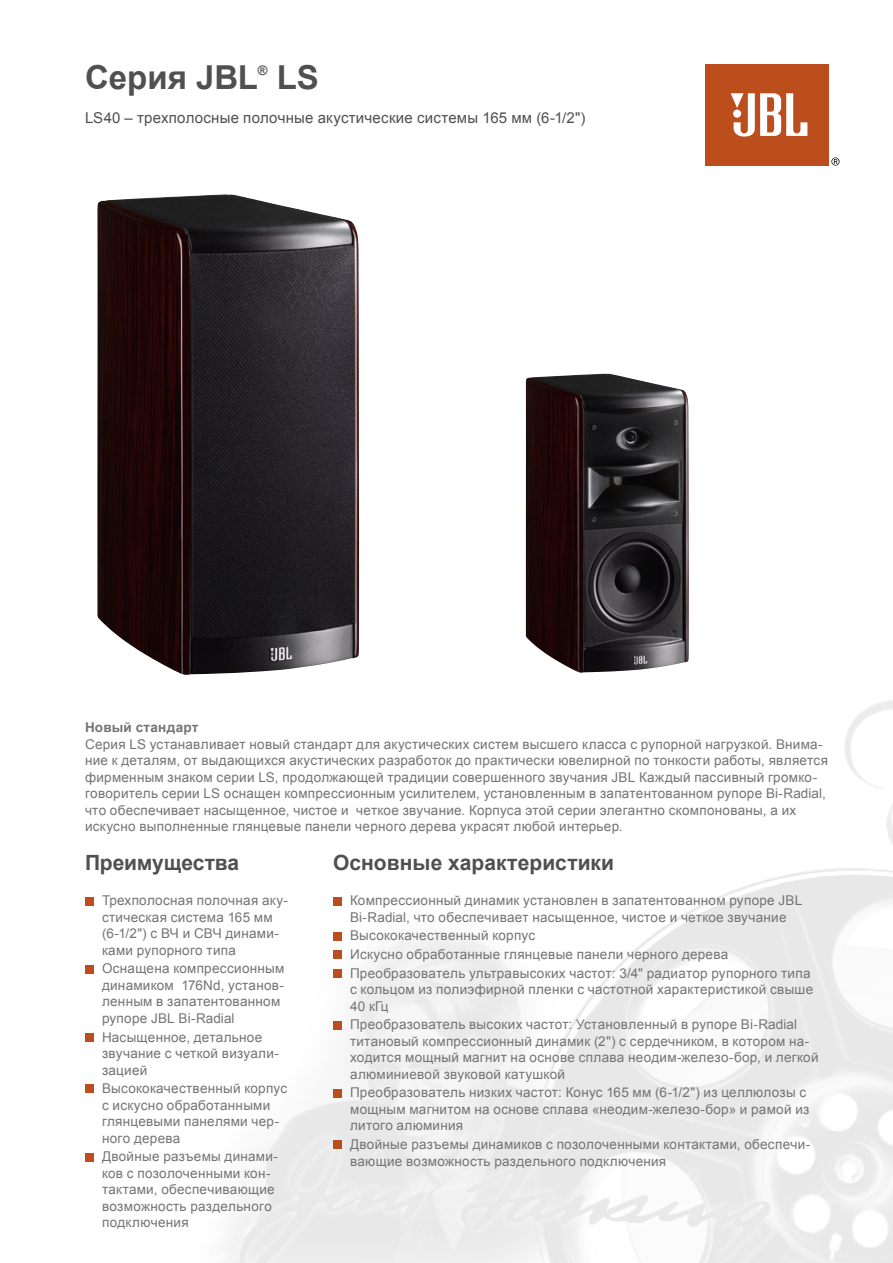
<style>
.page{position:relative;width:893px;height:1263px;background:#fff}
.page>*{position:absolute;margin:0;border:0;box-sizing:border-box;transform-origin:0 0}
.t1{font:700 33px "Arial";letter-spacing:-.005em;color:#505050}
.t2{font:700 21px "Arial";color:#505050}
.t3{font:15px "Arial";letter-spacing:.015em;color:#505050}
.t4{font:13.5px/16.5px "Arial";letter-spacing:.02em;color:#747473}
.t5{font:700 13.5px "Arial";letter-spacing:.02em;color:#747473}
.t6{font:700 13.2px "Arial";color:#505050}
</style>
<div class="page">
<div style="left:705px;top:64px;width:124px;height:102px;background:#bc4d1d"></div>
<svg style="left:731px;top:93px;width:76px;height:44px"></svg>
<svg style="left:831px;top:157px;width:8px;height:9px"></svg>
<img style="left:85px;top:700px;width:808px;height:563px">
<div style="left:85px;top:897px;width:8px;height:8px;background:#bc4d1d"></div>
<div style="left:85px;top:965px;width:8px;height:8px;background:#bc4d1d"></div>
<div style="left:85px;top:1033px;width:8px;height:8px;background:#bc4d1d"></div>
<div style="left:85px;top:1085px;width:8px;height:8px;background:#bc4d1d"></div>
<div style="left:85px;top:1153px;width:8px;height:8px;background:#bc4d1d"></div>
<div style="left:333px;top:897px;width:8px;height:8px;background:#bc4d1d"></div>
<div style="left:333px;top:932px;width:8px;height:8px;background:#bc4d1d"></div>
<div style="left:333px;top:951px;width:8px;height:8px;background:#bc4d1d"></div>
<div style="left:333px;top:969px;width:8px;height:8px;background:#bc4d1d"></div>
<div style="left:333px;top:1021px;width:8px;height:8px;background:#bc4d1d"></div>
<div style="left:333px;top:1089px;width:8px;height:8px;background:#bc4d1d"></div>
<div style="left:333px;top:1141px;width:8px;height:8px;background:#bc4d1d"></div>
<img style="left:97px;top:194px;width:262px;height:481px">
<img style="left:526px;top:374px;width:163px;height:299px">
<h1 class="t1" style="left:85px;top:55px;width:175px">Серия JBL</h1>
<p class="t6" style="left:258px;top:62px;width:11px">®</p>
<h1 class="t1" style="left:277px;top:55px;width:43px">LS</h1>
<p class="t3" style="left:85px;top:108px;width:502px">LS40 – трехполосные полочные акустические системы 165 мм (6-1/2")</p>
<p class="t5" style="left:85px;top:719px;width:115px">Новый стандарт</p>
<p class="t4" style="left:85px;top:736px;width:744px">Серия LS устанавливает новый стандарт для акустических систем высшего класса с рупорной нагрузкой. Внима&shy;ние к деталям, от выдающихся акустических разработок до практически ювелирной по тонкости работы, является фирменным знаком серии LS, продолжающей традиции совершенного звучания JBL Каждый пассивный громко&shy;говоритель серии LS оснащен компрессионным усилителем, установленным в запатентованном рупоре Bi-Radial, что обеспечивает насыщенное, чистое и четкое звучание. Корпуса этой серии элегантно скомпонованы, а их искусно выполненные глянцевые панели черного дерева украсят любой интерьер.</p>
<h2 class="t2" style="left:333px;top:848px;width:283px">Основные характеристики</h2>
<p class="t4" style="left:350px;top:892px;width:454px">Компрессионный динамик установлен в запатентованном рупоре JBL<br>Bi-Radial, что обеспечивает насыщенное, чистое и четкое звучание</p>
<p class="t4" style="left:350px;top:926px;width:462px;line-height:18.6px">Высококачественный корпус<br>Искусно обработанные глянцевые панели черного дерева<br>Преобразователь ультравысоких частот: 3/4" радиатор рупорного типа</p>
<p class="t4" style="left:350px;top:981px;width:465px">с кольцом из полиэфирной пленки с частотной характеристикой свыше<br>40 кГц</p>
<p class="t4" style="left:350px;top:1016px;width:470px">Преобразователь высоких частот: Установленный в рупоре Bi-Radial титановый компрессионный динамик (2") с сердечником, в котором на&shy;ходится мощный магнит на основе сплава неодим-железо-бор, и легкой алюминиевой звуковой катушкой</p>
<p class="t4" style="left:350px;top:1084px;width:461px">Преобразователь низких частот: Конус 165 мм (6-1/2") из целлюлозы с мощным магнитом на основе сплава «неодим-железо-бор» и рамой из литого алюминия</p>
<p class="t4" style="left:350px;top:1136px;width:462px">Двойные разъемы динамиков с позолоченными контактами, обеспечи&shy;вающие возможность раздельного подключения</p>
<h2 class="t2" style="left:85px;top:848px;width:156px">Преимущества</h2>
<p class="t4" style="left:102px;top:892px;width:187px">Трехполосная полочная аку&shy;стическая система 165 мм (6-1/2") с ВЧ и СВЧ динами&shy;ками рупорного типа</p>
<p class="t4" style="left:102px;top:960px;width:184px">Оснащена компрессионным динамиком 176Nd, установ&shy;ленным в запатентованном рупоре JBL Bi-Radial</p>
<p class="t4" style="left:102px;top:1029px;width:178px">Насыщенное, детальное звучание с четкой визуали&shy;зацией</p>
<p class="t4" style="left:102px;top:1080px;width:187px">Высококачественный корпус с искусно обработанными глянцевыми панелями чер&shy;ного дерева</p>
<p class="t4" style="left:102px;top:1148px;width:177px">Двойные разъемы динами&shy;ков с позолоченными кон&shy;тактами, обеспечивающие возможность раздельного подключения</p>
</div>
